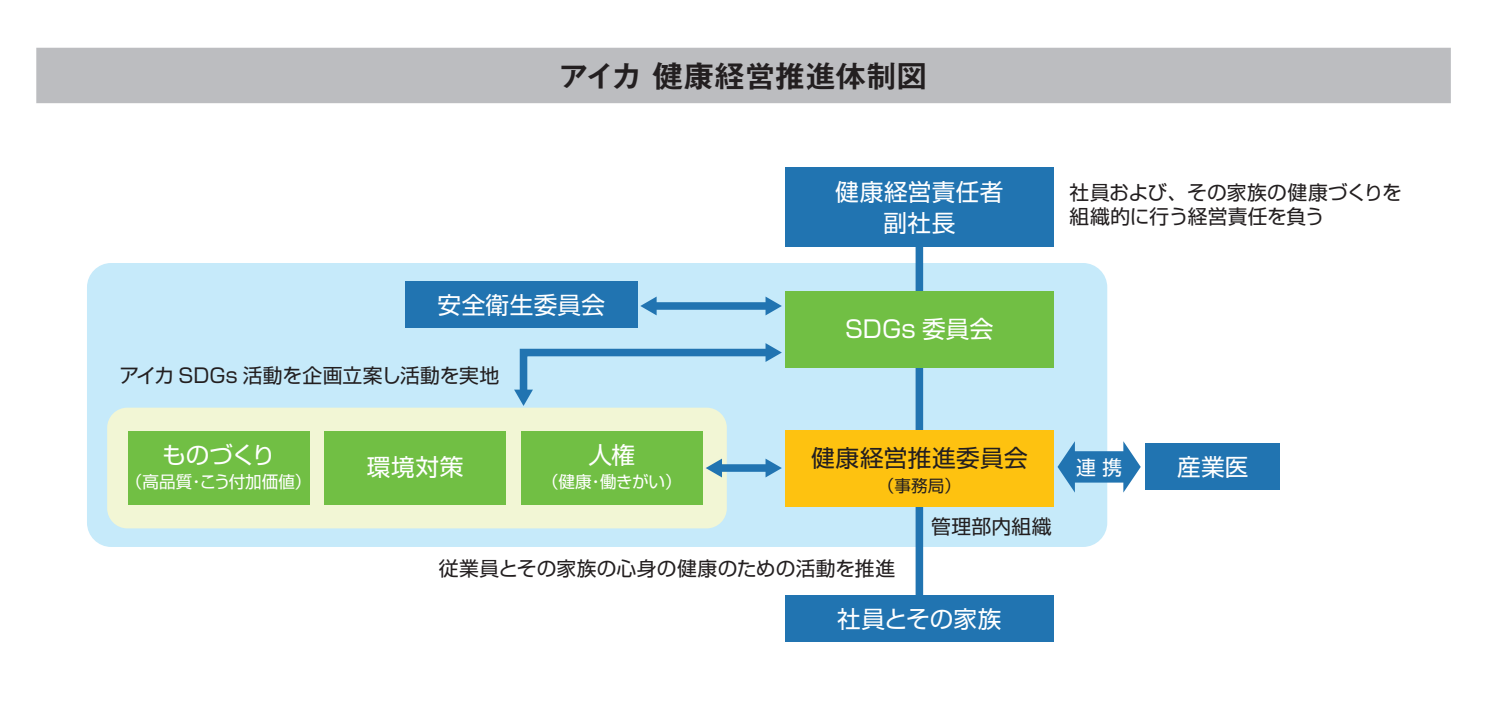
<style>
.page{position:relative;width:1489px;height:709px;background:#fff}
.page>*{position:absolute;margin:0;border:0;box-sizing:border-box;transform-origin:0 0}
.t1{font:31.38px "Midashi Go Pro MB31";letter-spacing:-.03em;color:#231f20}
.t2{font:23.62px/30.8px "Shin Go Pro";letter-spacing:.01em;color:#fff;text-align:center}
.t3{font:23.62px "Shin Go Pro";letter-spacing:.015em;color:#231f20}
.t4{font:19.75px/23.6px "Shin Go Pro";letter-spacing:.005em;color:#231f20}
.t5{font:19.75px "Shin Go Pro";color:#fff}
.t6{font:16.5px "Shin Go Pro";color:#fff}
.t7{font:16.5px "Shin Go Pro";color:#231f20}
</style>
<div class="page">
<div style="left:87px;top:263px;width:1020px;height:284px;background:#c6eafa;border-radius:24px"></div>
<div style="left:915px;top:183px;width:8px;height:424px;background:#2174b1"></div>
<div style="left:785px;top:167px;width:268px;height:79px;background:#2174b1"></div>
<div style="left:785px;top:291px;width:268px;height:76px;background:#71bf44"></div>
<div style="left:405px;top:281px;width:232px;height:47px;background:#2174b1"></div>
<svg style="left:514px;top:343px;width:267px;height:63px"></svg>
<div style="left:654px;top:302px;width:114px;height:8px;background:#2174b1"></div>
<svg style="left:765px;top:296px;width:16px;height:19px"></svg>
<svg style="left:640px;top:297px;width:16px;height:18px"></svg>
<div style="left:1145px;top:443px;width:134px;height:47px;background:#2174b1"></div>
<svg style="left:1057px;top:441px;width:83px;height:51px"></svg>
<div style="left:785px;top:595px;width:268px;height:47px;background:#2174b1"></div>
<div style="left:107px;top:407px;width:619px;height:121px;background:#f2f6d5;border-radius:20px"></div>
<div style="left:128px;top:431px;width:181px;height:74px;background:#71bf44"></div>
<div style="left:521px;top:431px;width:181px;height:74px;background:#71bf44"></div>
<div style="left:325px;top:431px;width:181px;height:74px;background:#71bf44"></div>
<div style="left:719px;top:464px;width:49px;height:8px;background:#2174b1"></div>
<svg style="left:706px;top:458px;width:16px;height:19px"></svg>
<svg style="left:765px;top:458px;width:16px;height:19px"></svg>
<div style="left:785px;top:430px;width:268px;height:76px;background:#fec210"></div>
<div style="left:36px;top:48px;width:1414px;height:55px;background:#bcbdc0"></div>
<h1 class="t1" style="left:558px;top:51px;width:371px">アイカ 健康経営推進体制図</h1>
<p class="t2" style="left:835px;top:174px;width:170px">健康経営責任者副社長</p>
<p class="t4" style="left:1069px;top:179px;width:334px">社員および、その家族の健康づくりを組織的に行う経営責任を負う</p>
<p class="t2" style="left:437px;top:287px;width:169px">安全衛生委員会</p>
<p class="t4" style="left:119px;top:362px;width:381px">アイカ SDGs 活動を企画立案し活動を実地</p>
<p class="t2" style="left:845px;top:311px;width:150px">SDGs 委員会</p>
<p class="t2" style="left:162px;top:436px;width:115px">ものづくり</p>
<p class="t6" style="left:126px;top:468px;width:187px">（高品質・こう付加価値）</p>
<p class="t2" style="left:588px;top:436px;width:48px">人権</p>
<p class="t6" style="left:542px;top:468px;width:141px">（健康・働きがい）</p>
<p class="t2" style="left:367px;top:448px;width:98px">環境対策</p>
<p class="t3" style="left:811px;top:439px;width:218px">健康経営推進委員会</p>
<p class="t7" style="left:877px;top:472px;width:85px">（事務局）</p>
<p class="t4" style="left:931px;top:512px;width:122px">管理部内組織</p>
<p class="t4" style="left:438px;top:554px;width:458px">従業員とその家族の心身の健康のための活動を推進</p>
<p class="t2" style="left:837px;top:600px;width:166px">社員とその家族</p>
<p class="t5" style="left:1075px;top:451px;width:48px">連 携</p>
<p class="t2" style="left:1176px;top:448px;width:73px">産業医</p>
</div>
